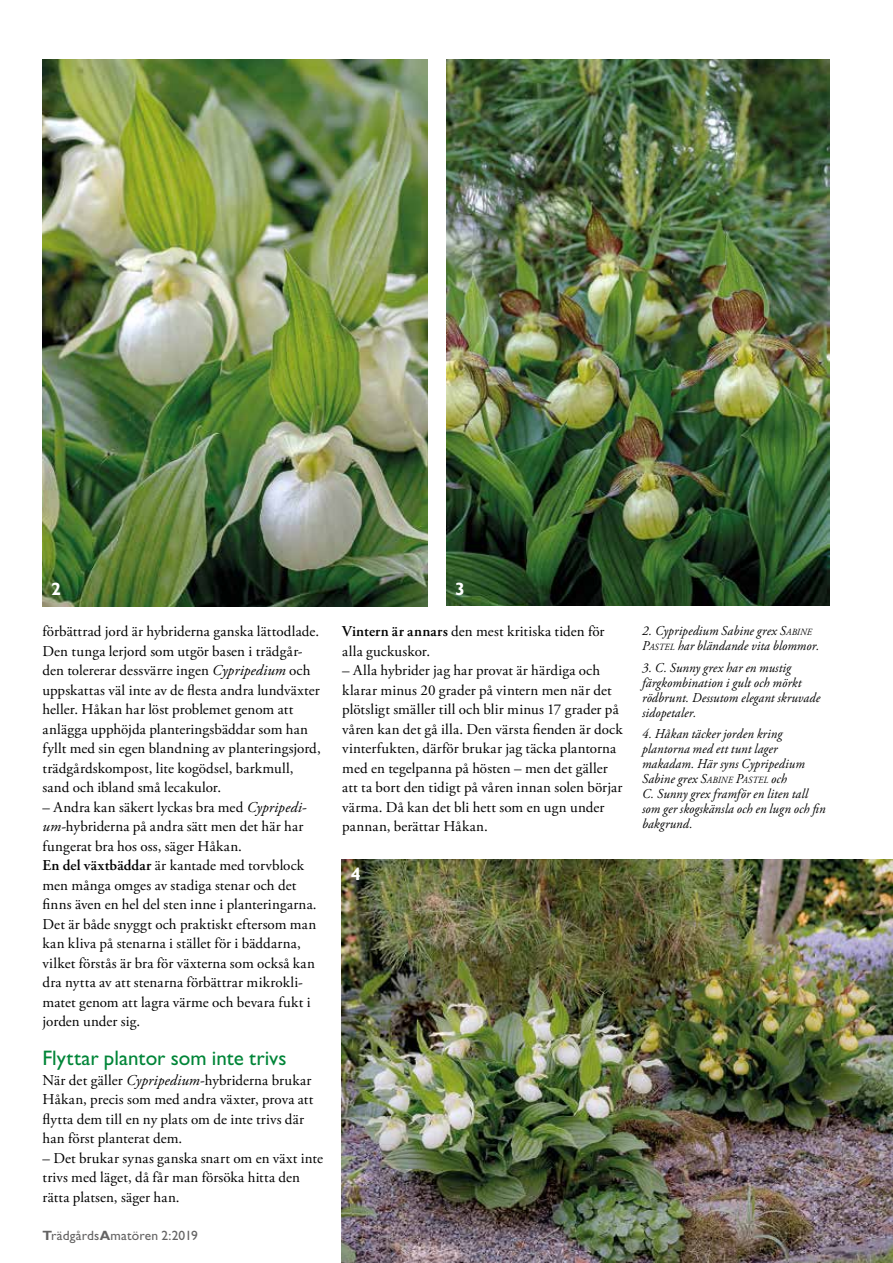
<style>
.page{position:relative;width:893px;height:1263px;background:#fff}
.page>*{position:absolute;margin:0;border:0;box-sizing:border-box;transform-origin:0 0}
.t1{font:21px "Gill Sans Std";color:#008538}
.t2{font:700 18px "Gill Sans Std";color:#fff}
.t3{font:15px/19.5px "Adobe Garamond Pro";letter-spacing:.01em;color:#000}
.t4{font:italic 13.5px/15px "Adobe Garamond Pro";letter-spacing:.01em;color:#000;scale:.95 1}
.t5{font:13.5px "Gill Sans Std";letter-spacing:.01em;color:#646363}
.s1{font-style:italic}
.s2{font-weight:600}
.s3{font-weight:700}
.s4{font-style:inherit}
.s5{font-size:9.45px}
</style>
<div class="page">
<img style="left:341px;top:859px;width:552px;height:404px">
<img style="left:43px;top:60px;width:384px;height:546px">
<img style="left:446px;top:60px;width:383px;height:546px">
<p class="t2" style="left:51px;top:578px;width:11px">2</p>
<p class="t2" style="left:455px;top:578px;width:11px">3</p>
<p class="t3" style="left:43px;top:622px;width:280px">förbättrad jord är hybriderna ganska lättodlade.<br>Den tunga lerjord som utgör basen i trädgår&shy;den tolererar dessvärre ingen <span class="s1">Cypripedium</span> och uppskattas väl inte av de flesta andra lundväxter heller. Håkan har löst problemet genom att anlägga upphöjda planteringsbäddar som han fyllt med sin egen blandning av planteringsjord, trädgårdskompost, lite kogödsel, barkmull, sand och ibland små lecakulor.</p>
<p class="t3" style="left:43px;top:798px;width:276px">– Andra kan säkert lyckas bra med <span class="s1">Cypripedi&shy;um</span>-hybriderna på andra sätt men det här har fungerat bra hos oss, säger Håkan.<br><span class="s2">En del växtbäddar</span> är kantade med torvblock men många omges av stadiga stenar och det finns även en hel del sten inne i planteringarna.<br>Det är både snyggt och praktiskt eftersom man kan kliva på stenarna i stället för i bäddarna, vilket förstås är bra för växterna som också kan dra nytta av att stenarna förbättrar mikrokli&shy;matet genom att lagra värme och bevara fukt i jorden under sig.</p>
<h1 class="t1" style="left:43px;top:1046px;width:245px">Flyttar plantor som inte trivs</h1>
<p class="t3" style="left:43px;top:1071px;width:272px">När det gäller <span class="s1">Cypripedium</span>-hybriderna brukar Håkan, precis som med andra växter, prova att flytta dem till en ny plats om de inte trivs där han först planterat dem.</p>
<p class="t3" style="left:43px;top:1149px;width:282px">– Det brukar synas ganska snart om en växt inte trivs med läget, då får man försöka hitta den rätta platsen, säger han.</p>
<p class="t5" style="left:43px;top:1227px;width:157px"><span class="s3">T</span>rädgårds<span class="s3">A</span>matören 2:2019</p>
<p class="t3" style="left:342px;top:622px;width:264px"><span class="s2">Vintern är annars</span> den mest kritiska tiden för alla guckuskor.</p>
<p class="t3" style="left:342px;top:661px;width:282px">– Alla hybrider jag har provat är härdiga och klarar minus 20 grader på vintern men när det plötsligt smäller till och blir minus 17 grader på våren kan det gå illa. Den värsta fienden är dock vinterfukten, därför brukar jag täcka plantorna med en tegelpanna på hösten – men det gäller att ta bort den tidigt på våren innan solen börjar värma. Då kan det bli hett som en ugn under pannan, berättar Håkan.</p>
<p class="t2" style="left:351px;top:863px;width:11px">4</p>
<p class="t4" style="left:642px;top:624px;width:188px">2. Cypripedium Sabine grex <span class="s4">S</span><span class="s5">ABINE<br></span><span class="s4">P</span><span class="s5">ASTEL</span> har bländande vita blommor.</p>
<p class="t4" style="left:642px;top:660px;width:189px">3. C. Sunny grex har en mustig färgkombination i gult och mörkt rödbrunt. Dessutom elegant skruvade sidopetaler.</p>
<p class="t4" style="left:642px;top:727px;width:194px">4. Håkan täcker jorden kring plantorna med ett tunt lager makadam. Här syns Cypripedium<br>Sabine grex S<span class="s5">ABINE</span> <span class="s4">P</span><span class="s5">ASTEL</span> och<br>C. Sunny grex framför en liten tall som ger skogskänsla och en lugn och fin bakgrund.</p>
</div>
